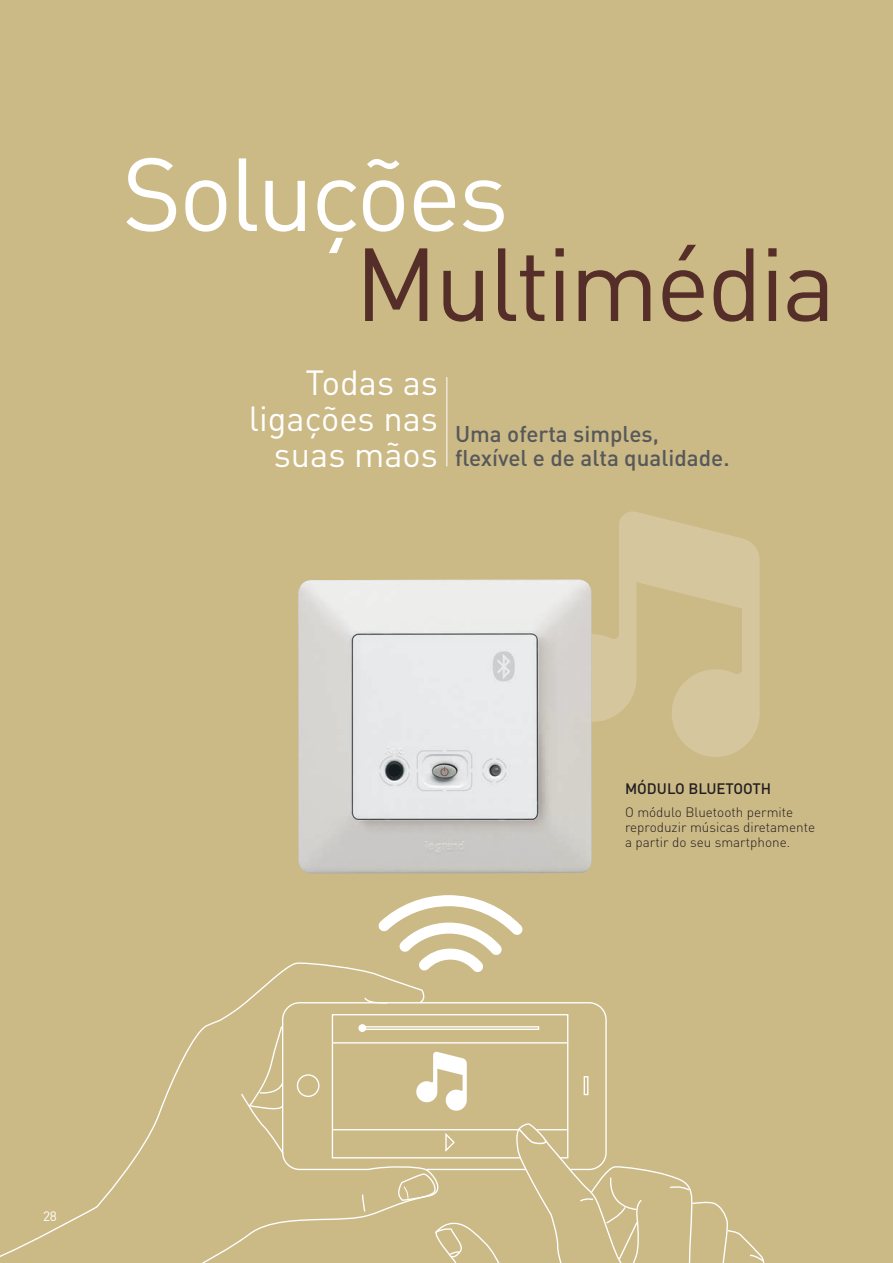
<style>
.page{position:relative;width:893px;height:1263px;background:#cbb986}
.page>*{position:absolute;margin:0;border:0;box-sizing:border-box;transform-origin:0 0}
.t1{font:102px "DIN Pro";letter-spacing:-.03em;color:#562e29}
.t2{font:102px "DIN Pro";letter-spacing:-.03em;color:#fff}
.t3{font:34.5px/36px "DIN Pro";color:#fff;text-align:right}
.t4{font:500 22.5px/24px "DIN Pro";color:#57585a}
.t5{font:500 15px "DIN Pro";color:#231f20}
.t6{font:300 13.5px/15px "DIN Pro";color:#231f20}
.t7{font:13.5px "DIN Pro";color:#fff}
</style>
<div class="page">
<svg style="left:592px;top:511px;width:168px;height:246px;fill:#d5c69d"></svg>
<svg style="left:378px;top:895px;width:145px;height:77px"></svg>
<svg style="left:0;top:961px;width:427px;height:296px"></svg>
<svg style="left:363px;top:996px;width:26px;height:6px"></svg>
<svg style="left:196px;top:1013px;width:569px;height:250px"></svg>
<hr style="left:536px;top:1129px;width:32px;height:1px;background:#fff">
<hr style="left:446px;top:377px;width:1px;height:89px;background:#fff">
<div style="left:282px;top:1002px;width:325px;height:168px;border:1px solid #fff;border-radius:17px"></div>
<img style="left:298px;top:579px;width:294px;height:294px">
<h1 class="t2" style="left:122px;top:114px;width:389px">Soluções</h1>
<h1 class="t1" style="left:355px;top:204px;width:483px">Multimédia</h1>
<h2 class="t3" style="left:249px;top:361px;width:191px">Todas as ligações nas suas mãos</h2>
<h3 class="t4" style="left:455px;top:420px;width:276px">Uma oferta simples, flexível e de alta qualidade.</h3>
<p class="t5" style="left:625px;top:776px;width:148px">MÓDULO BLUETOOTH</p>
<p class="t6" style="left:625px;top:803px;width:192px">O módulo Bluetooth permite reproduzir músicas diretamente a partir do seu smartphone.</p>
<p class="t7" style="left:43px;top:1205px;width:15px">28</p>
</div>
